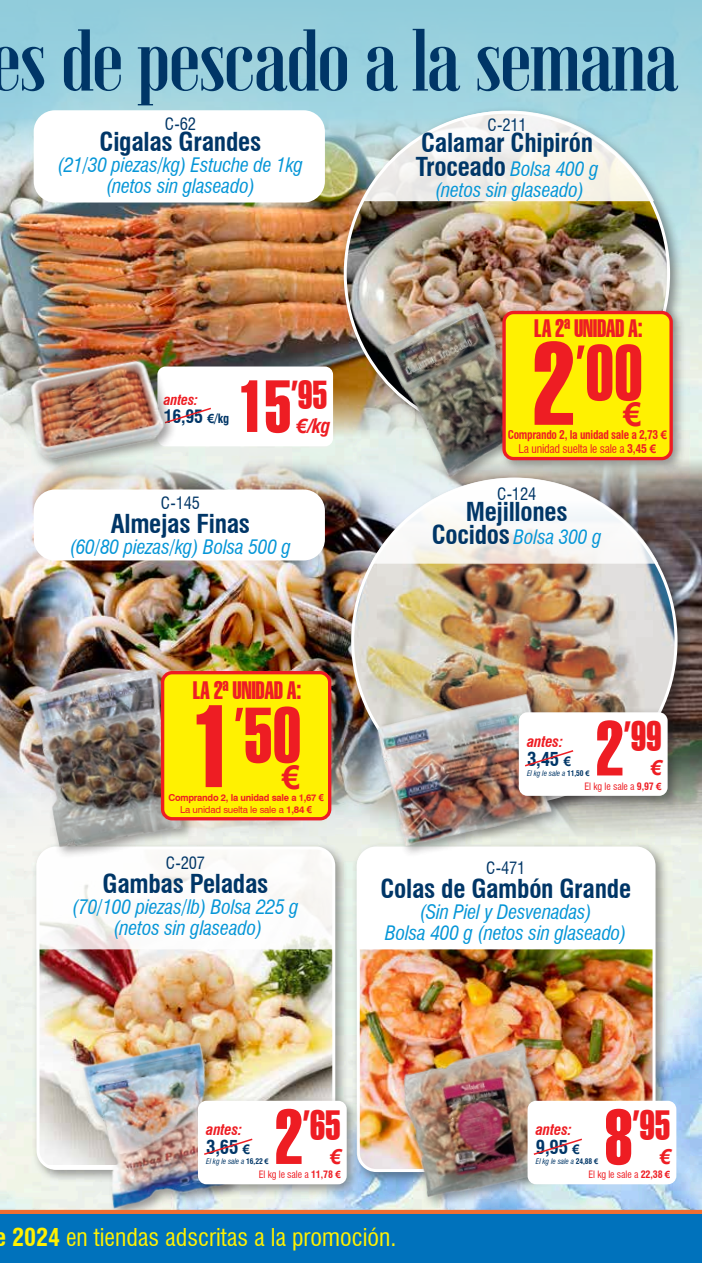
<style>
.page{position:relative;width:702px;height:1263px;background:#fff}
.page>*{position:absolute;margin:0;border:0;box-sizing:border-box;transform-origin:0 0}
.t1{font:700 87.6px "Emberly";letter-spacing:-.025em;color:#003667}
.t2{font:75.6px "Swiss 911 BT Extra Compressed";color:#ee1d23}
.t3{font:41.25px "Swiss 911 BT Extra Compressed";color:#ee1d23}
.t4{font:39.45px "Swiss 911 BT Extra Compressed";color:#ee1d23}
.t5{font:700 32.7px "Arial";color:#ee1d23}
.t6{font:700 condensed 25.5px "Swiss 721 BT";letter-spacing:-.01em;color:#003667}
.t7{font:24.6px "Swiss 911 BT Extra Compressed";letter-spacing:-.02em;color:#ee1d23}
.t8{font:condensed 24px "Swiss 721 BT";color:#fff101}
.t9{font:italic 700 20.7px "Arial";color:#ee1d23}
.t10{font:italic 700 19.65px "Arial";color:#ee1d23}
.t11{font:italic condensed 19.5px/21px "Swiss 721 BT";letter-spacing:-.01em;color:#0696d7;text-align:center}
.t12{font:700 condensed 18.75px "Swiss 721 BT";color:#003667}
.t13{font:700 condensed 17.85px "Swiss 721 BT";color:#003667}
.t14{font:condensed 16.5px "Swiss 721 BT";letter-spacing:-.01em;color:#003667}
.t15{font:italic 700 condensed 15px "Swiss 721 BT";letter-spacing:-.01em;color:#ee1d23}
.t16{font:italic 700 condensed 14.4px "Swiss 721 BT";letter-spacing:-.01em;color:#ee1d23}
.t17{font:700 condensed 11.7px/14.1px "Swiss 721 BT";letter-spacing:-.025em;color:#ee1d23;text-align:center}
.t18{font:condensed 9.9px "Swiss 721 BT";letter-spacing:-.01em;color:#ee1d23}
.t19{font:700 9.6px/11.6px "Swiss 721 BT";letter-spacing:-.025em;color:#ee1d23;text-align:center}
.t20{font:italic condensed 7.5px "Swiss 721 BT";letter-spacing:-.01em;color:#003667}
.s1{font-family:"Arial";font-stretch:normal;font-size:12.6px}
.s2{font-size:12.6px}
.s3{font-size:71.7px}
.s4{font-family:"Swiss 721 BT";font-stretch:condensed}
.s5{font-size:113.7px}
.s6{font-family:"Arial"}
.s7{font-weight:400}
.s8{font-weight:700;font-style:normal;font-size:25.5px;color:#003667}
.s9{font-family:"Arial";font-stretch:normal}
.s10{font-size:75px}
.s11{font-family:"Arial";font-stretch:normal;font-size:13.2px}
.s12{font-weight:700}
.s13{font-family:"Arial";font-weight:700;font-stretch:normal}
.s14{font-weight:700;font-style:normal}
.s15{font-family:"Arial";font-weight:700;font-style:normal;font-stretch:normal}
</style>
<div class="page">
<img style="left:1px;top:371px;width:701px;height:839px">
<div style="left:0;top:0;width:702px;height:371px;background:linear-gradient(to bottom,#8bcbdd,#eaf1e7)"></div>
<img style="left:0;top:446px;width:702px;height:396px">
<img style="left:0;top:111px;width:368px;height:359px">
<div style="left:32px;top:842px;width:316px;height:341px;background:#231f20;opacity:.45"></div>
<img style="left:38px;top:949px;width:293px;height:215px">
<svg style="left:37px;top:848px;width:297px;height:101px"></svg>
<div style="left:352px;top:842px;width:316px;height:343px;background:#231f20;opacity:.45"></div>
<img style="left:360px;top:949px;width:291px;height:221px">
<svg style="left:357px;top:848px;width:297px;height:101px"></svg>
<div style="left:34px;top:110px;width:291px;height:93px;background:#fff;border-radius:21px"></div>
<div style="left:34px;top:489px;width:291px;height:71px;background:#fff;border-radius:21px"></div>
<div style="left:339px;top:106px;width:344px;height:344px;background:#231f20;opacity:.45"></div>
<img style="left:345px;top:112px;width:323px;height:323px;border-radius:162px">
<svg style="left:361px;top:110px;width:294px;height:92px"></svg>
<img style="left:368px;top:287px;width:190px;height:187px">
<div style="left:497px;top:306px;width:189px;height:167px;background:#231f20;opacity:.45"></div>
<div style="left:504px;top:312px;width:167px;height:147px;background:#fff101;border-radius:10px"></div>
<div style="left:502px;top:311px;width:170px;height:149px;border:3px solid #ee1d23;border-radius:10px"></div>
<img style="left:0;top:805px;width:1px;height:405px">
<img style="left:75px;top:1034px;width:162px;height:176px">
<div style="left:347px;top:474px;width:344px;height:344px;background:#231f20;opacity:.6"></div>
<img style="left:352px;top:491px;width:324px;height:300px">
<svg style="left:369px;top:477px;width:290px;height:88px"></svg>
<div style="left:26px;top:663px;width:170px;height:196px;background:#fbfbfa"></div>
<img style="left:27px;top:660px;width:168px;height:194px">
<div style="left:163px;top:673px;width:166px;height:146px;background:#fff101;border-radius:10px"></div>
<div style="left:161px;top:671px;width:170px;height:149px;border:3px solid #ee1d23;border-radius:10px"></div>
<img style="left:382px;top:1021px;width:195px;height:189px">
<hr style="left:0;top:1210px;width:702px;height:4px;background:#f06e31">
<div style="left:0;top:1214px;width:702px;height:49px;background:#0072bc"></div>
<div style="left:373px;top:690px;width:191px;height:168px;background:#231f20;opacity:.45"></div>
<img style="left:369px;top:689px;width:191px;height:163px">
<div style="left:514px;top:707px;width:167px;height:102px;background:#231f20;opacity:.45"></div>
<div style="left:519px;top:712px;width:148px;height:84px;background:#fff;border-radius:9px"></div>
<svg style="left:525px;top:750px;width:49px;height:17px"></svg>
<div style="left:193px;top:1096px;width:167px;height:102px;background:#231f20;opacity:.45"></div>
<div style="left:198px;top:1101px;width:149px;height:83px;background:#fff;border-radius:9px"></div>
<svg style="left:204px;top:1138px;width:49px;height:17px"></svg>
<div style="left:527px;top:1101px;width:149px;height:83px;background:#fff;border-radius:9px"></div>
<svg style="left:533px;top:1138px;width:49px;height:17px"></svg>
<div style="left:157px;top:366px;width:176px;height:80px;background:#fff;border-radius:8px"></div>
<svg style="left:194px;top:407px;width:17px;height:8px"></svg>
<img style="left:0;top:342px;width:194px;height:135px">
<h1 class="t1" style="left:-11px;top:15px;width:691px">es de pescado a la semana</h1>
<p class="t14" style="left:165px;top:114px;width:33px">C-62</p>
<h3 class="t6" style="left:100px;top:126px;width:163px">Cigalas Grandes</h3>
<p class="t11" style="left:58px;top:154px;width:247px">(21/30 piezas/kg) Estuche de 1kg (netos sin glaseado)</p>
<p class="t16" style="left:164px;top:391px;width:36px">antes:</p>
<p class="t13" style="left:164px;top:405px;width:67px">16,95 <span class="s1">€</span><span class="s2">/kg</span></p>
<h3 class="t4" style="left:238px;top:372px;width:91px"><span class="s3">15</span>’95</h3>
<p class="t10" style="left:296px;top:413px;width:36px">€/<span class="s4">kg</span></p>
<p class="t14" style="left:161px;top:493px;width:41px">C-145</p>
<h3 class="t6" style="left:111px;top:508px;width:141px">Almejas Finas</h3>
<p class="t11" style="left:70px;top:536px;width:223px">(60/80 piezas/kg) Bolsa 500 g</p>
<p class="t7" style="left:193px;top:676px;width:110px">LA 2ª UNIDAD A:</p>
<h2 class="t2" style="left:191px;top:693px;width:112px"><span class="s5">1</span><sup>’</sup>50</h2>
<h3 class="t5" style="left:282px;top:754px;width:20px">€</h3>
<p class="t19" style="left:168px;top:792px;width:157px">Comprando 2, la unidad sale a 1,67 <span class="s6">€<br></span><span class="s7">La unidad suelta le sale a</span> 1,84 <span class="s6">€</span></p>
<p class="t14" style="left:166px;top:853px;width:41px">C-207</p>
<h3 class="t6" style="left:103px;top:869px;width:167px">Gambas Peladas</h3>
<p class="t11" style="left:72px;top:897px;width:228px">(70/100 piezas/lb) Bolsa 225 g (netos sin glaseado)</p>
<p class="t14" style="left:487px;top:115px;width:41px">C-211</p>
<h3 class="t6" style="left:421px;top:128px;width:173px">Calamar Chipirón</h3>
<p class="t11" style="left:416px;top:159px;width:184px"><span class="s8">Troceado</span> Bolsa 400 g (netos sin glaseado)</p>
<p class="t7" style="left:534px;top:314px;width:110px">LA 2ª UNIDAD A:</p>
<h2 class="t2" style="left:532px;top:330px;width:112px"><span class="s5">2</span><sup>’</sup>00</h2>
<h3 class="t5" style="left:623px;top:392px;width:20px">€</h3>
<p class="t17" style="left:507px;top:428px;width:161px">Comprando 2, la unidad sale a 2,73 <span class="s9">€<br></span><span class="s7">La unidad suelta le sale a</span> 3,45 <span class="s9">€</span></p>
<p class="t14" style="left:497px;top:484px;width:41px">C-124</p>
<h3 class="t6" style="left:465px;top:497px;width:103px">Mejillones</h3>
<p class="t11" style="left:432px;top:526px;width:171px"><span class="s8">Cocidos</span> Bolsa 300 g</p>
<h3 class="t3" style="left:595px;top:713px;width:68px"><span class="s10">2</span>’99</h3>
<p class="t15" style="left:527px;top:732px;width:38px">antes:</p>
<p class="t12" style="left:527px;top:748px;width:45px">3,45 <span class="s11">€</span></p>
<p class="t9" style="left:650px;top:754px;width:13px">€</p>
<p class="t18" style="left:584px;top:780px;width:79px">El kg le sale a <span class="s12">9,97</span> <span class="s13">€</span></p>
<p class="t20" style="left:527px;top:769px;width:64px">El kg le sale a <span class="s14">11,50</span> <span class="s15">€</span></p>
<p class="t14" style="left:486px;top:858px;width:41px">C-471</p>
<h3 class="t6" style="left:380px;top:873px;width:252px">Colas de Gambón Grande</h3>
<p class="t11" style="left:385px;top:901px;width:243px">(Sin Piel y Desvenadas)<br>Bolsa 400 g (netos sin glaseado)</p>
<h3 class="t3" style="left:275px;top:1102px;width:68px"><span class="s10">2</span>’65</h3>
<p class="t15" style="left:206px;top:1121px;width:38px">antes:</p>
<p class="t12" style="left:206px;top:1136px;width:45px">3,65 <span class="s11">€</span></p>
<p class="t9" style="left:329px;top:1143px;width:13px">€</p>
<p class="t18" style="left:259px;top:1168px;width:84px">El kg le sale a <span class="s12">11,78</span> <span class="s13">€</span></p>
<p class="t20" style="left:206px;top:1157px;width:64px">El kg le sale a <span class="s14">16,22</span> <span class="s15">€</span></p>
<h3 class="t3" style="left:604px;top:1102px;width:68px"><span class="s10">8</span>’95</h3>
<p class="t15" style="left:536px;top:1121px;width:38px">antes:</p>
<p class="t12" style="left:536px;top:1136px;width:45px">9,95 <span class="s11">€</span></p>
<p class="t9" style="left:659px;top:1143px;width:13px">€</p>
<p class="t18" style="left:588px;top:1168px;width:84px">El kg le sale a <span class="s12">22,38</span> <span class="s13">€</span></p>
<p class="t20" style="left:536px;top:1157px;width:64px">El kg le sale a <span class="s14">24,88</span> <span class="s15">€</span></p>
<p class="t8" style="left:-5px;top:1223px;width:403px"><span class="s12">e 2024</span> en tiendas adscritas a la promoción.</p>
</div>
